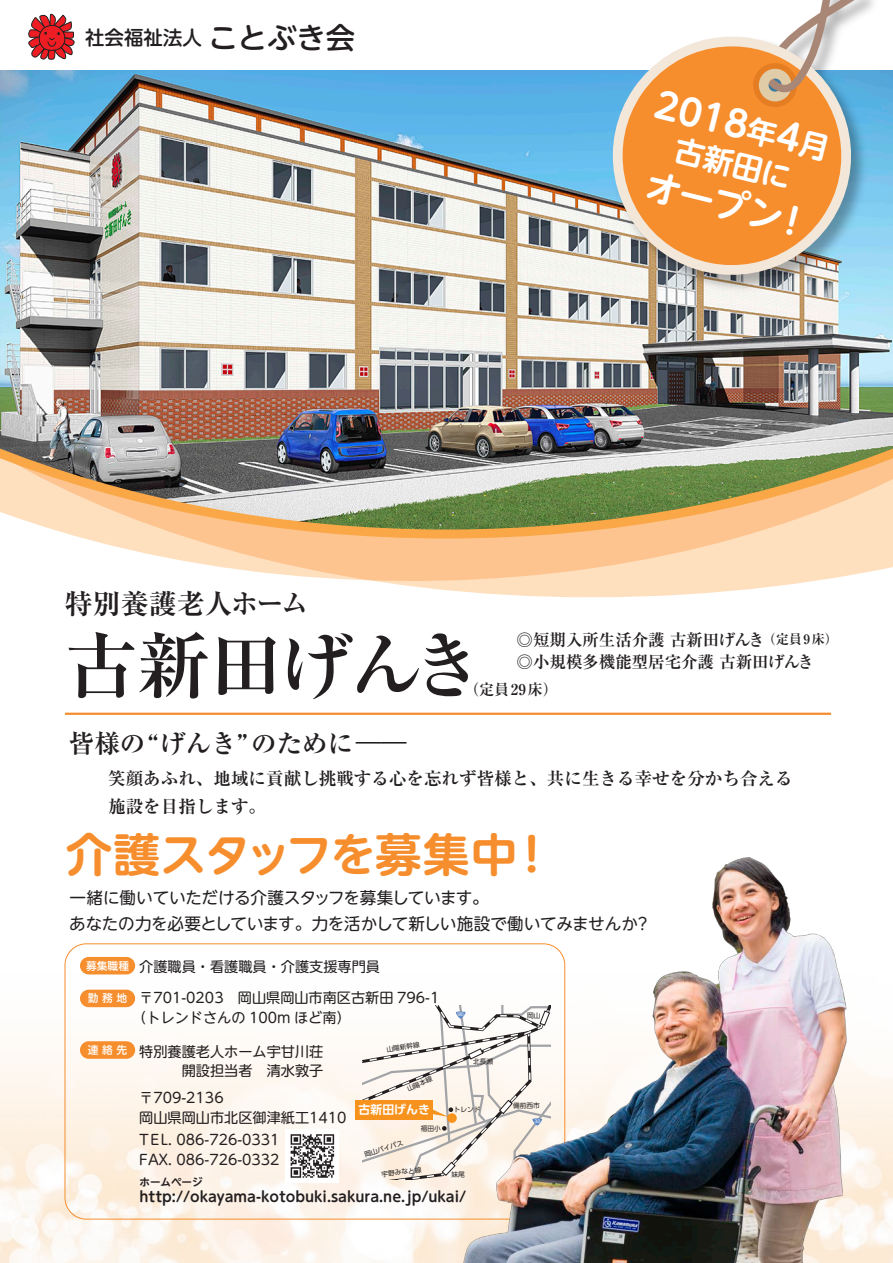
<style>
.page{position:relative;width:893px;height:1263px;background:#fff}
.page>*{position:absolute;margin:0;border:0;box-sizing:border-box;transform-origin:0 0}
.t1{font:700 72px "Ryumin Pr 6 N";letter-spacing:-.035em;color:#231f20}
.t2{font:700 45.75px "UD Shin M Go Pr 6 N De";letter-spacing:-.02em;color:#f68e2e}
.t3{font:700 36px "UD Shin M Go Pr 6 N De";color:#fff}
.t4{font:700 30px "UD Shin M Go Pr 6 N De";color:#fff}
.t5{font:700 27.6px "Ryumin Pr 6 N";color:#231f20}
.t6{font:700 25.5px "Ryumin Pr 6 N";color:#231f20}
.t7{font:500 19.5px "UD Shin M Go Pr 6 N";color:#231f20}
.t8{font:700 17.55px/28.7px "Ryumin Pr 6 N";color:#231f20}
.t9{font:16.65px/25.5px "UD Shin M Go Pr 6 N";letter-spacing:-.02em;color:#231f20}
.t10{font:700 16.5px/22.5px "Ryumin Pr 6 N";color:#231f20}
.t11{font:700 15px "Ryumin Pr 6 N";letter-spacing:.06em;color:#231f20}
.t12{font:14.1px/19.5px "UD Shin M Go Pr 6 N";color:#231f20}
.t13{font:700 14.1px "UD Shin M Go Pr 6 N De";color:#231f20}
.t14{font:700 11.85px "UD Shin Go Pr 6 N De";color:#fff}
.t15{font:500 10.8px "UD Shin M Go Pr 6 N";letter-spacing:.335em;color:#fff}
.t16{font:700 10.5px "UD Shin M Go Pr 6 N De";color:#231f20}
.t17{font:6.75px "UD Shin Go Pr 6 N";color:#231f20}
.t18{font:4.5px "UD Shin Go Pr 6 N";color:#fff;scale:.89 1}
.t19{font:4.5px "UD Shin Go Pr 6 N";color:#fff}
.s1{font-size:29.25px}
.s2{font-size:13.2px}
</style>
<div class="page">
<img style="left:0;top:943px;width:455px;height:320px">
<svg style="left:376px;top:581px;width:437px;height:16px;fill:#fee0bf"></svg>
<svg style="left:102px;top:543px;width:791px;height:38px;background:#fdd8b3"></svg>
<img style="left:0;top:70px;width:893px;height:473px">
<div style="left:355px;top:1100px;width:78px;height:19px;background:#f7931d"></div>
<svg style="left:363px;top:1006px;width:92px;height:173px"></svg>
<svg style="left:28px;top:13px;width:47px;height:47px"></svg>
<hr style="left:65px;top:713px;width:766px;height:2px;background:#f68e2e">
<img style="left:455px;top:712px;width:438px;height:551px">
<img style="left:609px;top:0;width:275px;height:296px">
<svg style="left:596px;top:20px;width:271px;height:271px"></svg>
<svg style="left:608px;top:31px;width:248px;height:249px;background:#e0a56b"></svg>
<svg style="left:753px;top:0;width:113px;height:107px"></svg>
<div style="left:80px;top:957px;width:55px;height:17px;background:#f68e2e;border-radius:9px"></div>
<div style="left:80px;top:990px;width:55px;height:17px;background:#f68e2e;border-radius:9px"></div>
<div style="left:80px;top:1041px;width:55px;height:18px;background:#f68e2e;border-radius:9px"></div>
<div style="left:286px;top:1129px;width:53px;height:53px;background:#fff"></div>
<svg style="left:291px;top:1134px;width:43px;height:44px"></svg>
<div style="left:745px;top:115px;width:83px;height:47px;background:#f68e2e"></div>
<h3 class="t7" style="left:85px;top:21px;width:271px">社会福祉法人<span class="s1">ことぶき会</span></h3>
<h3 class="t5" style="left:65px;top:582px;width:246px">特別養護老人ホーム</h3>
<h3 class="t3" style="left:663px;top:74px;width:97px;rotate:14deg">2018</h3>
<h3 class="t4" style="left:681px;top:124px;width:121px;rotate:14deg">古新田に</h3>
<h3 class="t3" style="left:654px;top:155px;width:170px;rotate:14deg">オープン！</h3>
<h1 class="t1" style="left:65px;top:608px;width:420px">古新田げんき</h1>
<p class="t10" style="left:517px;top:627px;width:323px">◎短期入所生活介護 古新田げんき<span class="s2">（定員9床）</span>◎小規模多機能型居宅介護 古新田げんき</p>
<p class="t11" style="left:464px;top:678px;width:95px">（定員29床）</p>
<h3 class="t6" style="left:69px;top:723px;width:339px">皆様の“げんき”のために<sup>̶̶</sup></h3>
<p class="t8" style="left:108px;top:763px;width:686px">笑顔あふれ、地域に貢献し挑戦する心を忘れず皆様と、共に生きる幸せを分かち合える施設を目指します。</p>
<h2 class="t2" style="left:66px;top:816px;width:491px">介護スタッフを募集中！</h2>
<p class="t9" style="left:69px;top:884px;width:583px">一緒に働いていただける介護スタッフを募集しています。<br>あなたの力を必要としています。力を活かして新しい施設で働いてみませんか？</p>
<p class="t15" style="left:86px;top:956px;width:45px">募集職種</p>
<p class="t15" style="left:88px;top:989px;width:41px">勤務地</p>
<p class="t15" style="left:88px;top:1041px;width:41px">連絡先</p>
<p class="t12" style="left:139px;top:956px;width:242px">介護職員・看護職員・介護支援専門員</p>
<p class="t12" style="left:132px;top:987px;width:309px;text-indent:7px">〒701-0203　岡山県岡山市南区古新田 796-1（トレンドさんの 100m ほど南）</p>
<p class="t12" style="left:139px;top:1041px;width:186px">特別養護老人ホーム宇甘川荘　　　開設担当者　清水敦子</p>
<p class="t12" style="left:139px;top:1087px;width:209px">〒709-2136<br>岡山県岡山市北区御津紙工1410</p>
<p class="t12" style="left:139px;top:1129px;width:142px">TEL. 086-726-0331<br>FAX. 086-726-0332</p>
<p class="t18" style="left:457px;top:1011px;width:9px">180</p>
<p class="t17" style="left:386px;top:1044px;width:35px;rotate:-9deg">山陽新幹線</p>
<p class="t17" style="left:473px;top:1056px;width:22px">北長瀬</p>
<p class="t17" style="left:405px;top:1083px;width:28px;rotate:-22deg">山陽本線</p>
<p class="t14" style="left:359px;top:1100px;width:73px">古新田げんき</p>
<p class="t17" style="left:454px;top:1104px;width:28px">トレンド</p>
<p class="t17" style="left:421px;top:1122px;width:22px">福田小</p>
<p class="t17" style="left:363px;top:1149px;width:42px;rotate:-17deg">岡山バイパス</p>
<p class="t17" style="left:381px;top:1169px;width:42px;rotate:-7deg">宇野みなと線</p>
<p class="t17" style="left:451px;top:1168px;width:15px">妹尾</p>
<p class="t16" style="left:139px;top:1172px;width:65px">ホームページ</p>
<p class="t13" style="left:139px;top:1184px;width:328px">http://okayama-kotobuki.sakura.ne.jp/ukai/</p>
<p class="t17" style="left:527px;top:1009px;width:15px">岡山</p>
<p class="t17" style="left:513px;top:1100px;width:28px">備前西市</p>
<p class="t19" style="left:534px;top:1117px;width:7px">30</p>
</div>
